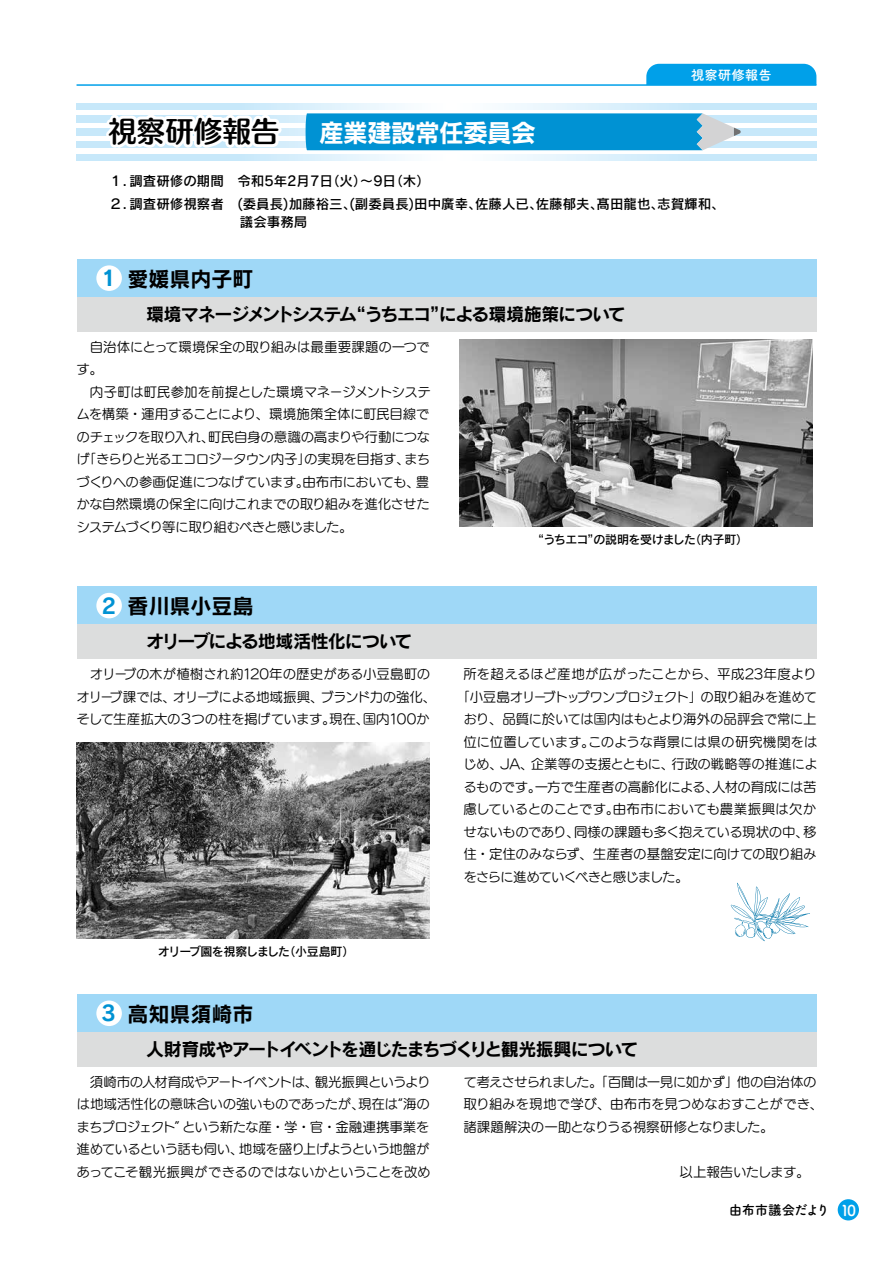
<style>
.page{position:relative;width:893px;height:1263px;background:#fff}
.page>*{position:absolute;margin:0;border:0;box-sizing:border-box;transform-origin:0 0}
.t1{font:28.5px "Humming Pro B";color:#000}
.t2{font:24px "UD Kakugo Large Pro B";color:#fff}
.t3{font:21px "Rodin Pro B";color:#000}
.t4{font:21px "Rodin Pro B";color:#0092d3}
.t5{font:18px "Rodin Pro B";letter-spacing:-.075em;color:#000}
.t6{font:13.5px/22.5px "UD Marugo Small Pr 6 M";letter-spacing:-.03em;color:#000}
.t7{font:13.5px/22.5px "Rodin Pro DB";color:#000}
.t8{font:13.5px "UD Marugo Small Pr 6 M";letter-spacing:-.075em;color:#000}
.t9{font:13.5px "UD Marugo Small Pr 6 M";letter-spacing:-.01em;color:#000}
.t10{font:13.5px "UD Marugo Small Pr 6 M";letter-spacing:-.085em;color:#000}
.t11{font:700 13.5px "Tsuku A Rd Gothic";letter-spacing:-.055em;color:#000}
.t12{font:700 13.5px "Tsuku A Rd Gothic";color:#fff}
.t13{font:12px "Rodin Pro DB";letter-spacing:-.045em;color:#000}
.s1{font-size:15px;color:#fff}
</style>
<div class="page">
<div style="left:838px;top:1199px;width:21px;height:21px;background:#00a0e9;border-radius:50%"></div>
<hr style="left:77px;top:84px;width:739px;height:2px;background:#00a0e9">
<div style="left:646px;top:64px;width:170px;height:21px;background:#00a0e9"></div>
<div style="left:77px;top:259px;width:739px;height:38px;background:#9fd8f7"></div>
<div style="left:77px;top:297px;width:739px;height:34px;background:#dcdddd"></div>
<div style="left:77px;top:586px;width:739px;height:39px;background:#9fd8f7"></div>
<div style="left:77px;top:625px;width:739px;height:34px;background:#dcdddd"></div>
<div style="left:77px;top:994px;width:739px;height:38px;background:#9fd8f7"></div>
<div style="left:77px;top:1032px;width:739px;height:34px;background:#dcdddd"></div>
<svg style="left:77px;top:103px;width:739px;height:6px"></svg>
<svg style="left:77px;top:116px;width:739px;height:6px"></svg>
<svg style="left:77px;top:129px;width:739px;height:6px"></svg>
<svg style="left:77px;top:141px;width:739px;height:7px"></svg>
<svg style="left:77px;top:154px;width:739px;height:7px"></svg>
<img style="left:77px;top:742px;width:352px;height:196px">
<img style="left:460px;top:340px;width:353px;height:187px">
<svg style="left:101px;top:103px;width:184px;height:58px"></svg>
<svg style="left:306px;top:113px;width:435px;height:37px;background:#179ad5"></svg>
<div style="left:96px;top:265px;width:26px;height:26px;background:#fff;border-radius:50%"></div>
<div style="left:96px;top:593px;width:26px;height:25px;background:#fff;border-radius:50%"></div>
<div style="left:96px;top:1000px;width:26px;height:26px;background:#fff;border-radius:50%"></div>
<svg style="left:731px;top:883px;width:79px;height:58px"></svg>
<h1 class="t1" style="left:108px;top:108px;width:173px">視察研修報告</h1>
<h2 class="t2" style="left:319px;top:112px;width:217px">産業建設常任委員会</h2>
<p class="t12" style="left:691px;top:64px;width:82px">視察研修報告</p>
<p class="t7" style="left:109px;top:169px;width:617px">１．調査研修の期間　令和5年2月7日（火）～9日（木）<br>２．調査研修視察者　(委員長)加藤裕三、(副委員長)田中廣幸、佐藤人已、佐藤郁夫、髙田龍也、志賀輝和、</p>
<h3 class="t4" style="left:101px;top:264px;width:16px">1</h3>
<h3 class="t3" style="left:128px;top:265px;width:128px">愛媛県内子町</h3>
<h3 class="t5" style="left:146px;top:302px;width:482px">環境マネージメントシステム“うちエコ”による環境施策について</h3>
<p class="t6" style="left:76px;top:336px;width:356px">　自治体にとって環境保全の取り組みは最重要課題の一つです。<br>　内子町は町民参加を前提とした環境マネージメントシステムを構築・運用することにより、環境施策全体に町民目線でのチェックを取り入れ、町民自身の意識の高まりや行動につなげ「きらりと光るエコロジータウン内子」の実現を目指す、まちづくりへの参画促進につなげています。由布市においても、豊かな自然環境の保全に向けこれまでの取り組みを進化させたシステムづくり等に取り組むべきと感じました。</p>
<h3 class="t4" style="left:101px;top:592px;width:16px">2</h3>
<h3 class="t3" style="left:128px;top:592px;width:128px">香川県小豆島</h3>
<h3 class="t5" style="left:146px;top:629px;width:268px">オリーブによる地域活性化について</h3>
<p class="t13" style="left:532px;top:532px;width:218px">“うちエコ”の説明を受けました（内子町）</p>
<p class="t6" style="left:76px;top:663px;width:362px">　オリーブの木が植樹され約120年の歴史がある小豆島町のオリーブ課では、オリーブによる地域振興、ブランド力の強化、そして生産拡大の３つの柱を掲げています。現在、国内100か</p>
<p class="t9" style="left:463px;top:666px;width:355px">所を超えるほど産地が広がったことから、平成23年度より</p>
<p class="t8" style="left:456px;top:689px;width:362px">「小豆島オリーブトップワンプロジェクト」の取り組みを進めて</p>
<p class="t6" style="left:463px;top:708px;width:355px">おり、品質に於いては国内はもとより海外の品評会で常に上</p>
<p class="t6" style="left:463px;top:731px;width:355px">位に位置しています。このような背景には県の研究機関をは</p>
<p class="t6" style="left:463px;top:753px;width:356px">じめ、JA、企業等の支援とともに、行政の戦略等の推進によ</p>
<p class="t6" style="left:463px;top:776px;width:355px">るものです。一方で生産者の高齢化による、人材の育成には苦</p>
<p class="t6" style="left:463px;top:798px;width:354px">慮しているとのことです。由布市においても農業振興は欠か</p>
<p class="t6" style="left:463px;top:821px;width:355px">せないものであり、同様の課題も多く抱えている現状の中、移</p>
<p class="t6" style="left:463px;top:843px;width:355px">住・定住のみならず、生産者の基盤安定に向けての取り組み</p>
<p class="t10" style="left:463px;top:869px;width:227px">をさらに進めていくべきと感じました。</p>
<p class="t13" style="left:158px;top:943px;width:198px">オリーブ園を視察しました（小豆島町）</p>
<h3 class="t4" style="left:101px;top:999px;width:16px">3</h3>
<h3 class="t3" style="left:128px;top:1000px;width:128px">高知県須崎市</h3>
<h3 class="t5" style="left:146px;top:1037px;width:494px">人財育成やアートイベントを通じたまちづくりと観光振興について</h3>
<p class="t6" style="left:76px;top:1071px;width:356px;text-align:justify">　須崎市の人材育成やアートイベントは、観光振興というよりは地域活性化の意味合いの強いものであったが、現在は“海のまちプロジェクト” という新たな産・学・官・金融連携事業を進めているという話も伺い、地域を盛り上げようという地盤があってこそ観光振興ができるのではないかということを改め</p>
<p class="t6" style="left:463px;top:1071px;width:362px">て考えさせられました。「百聞は一見に如かず」他の自治体の取り組みを現地で学び、由布市を見つめなおすことができ、諸課題解決の一助となりうる視察研修となりました。</p>
<p class="t11" style="left:729px;top:1200px;width:129px">由布市議会だより <span class="s1">10</span></p>
</div>
